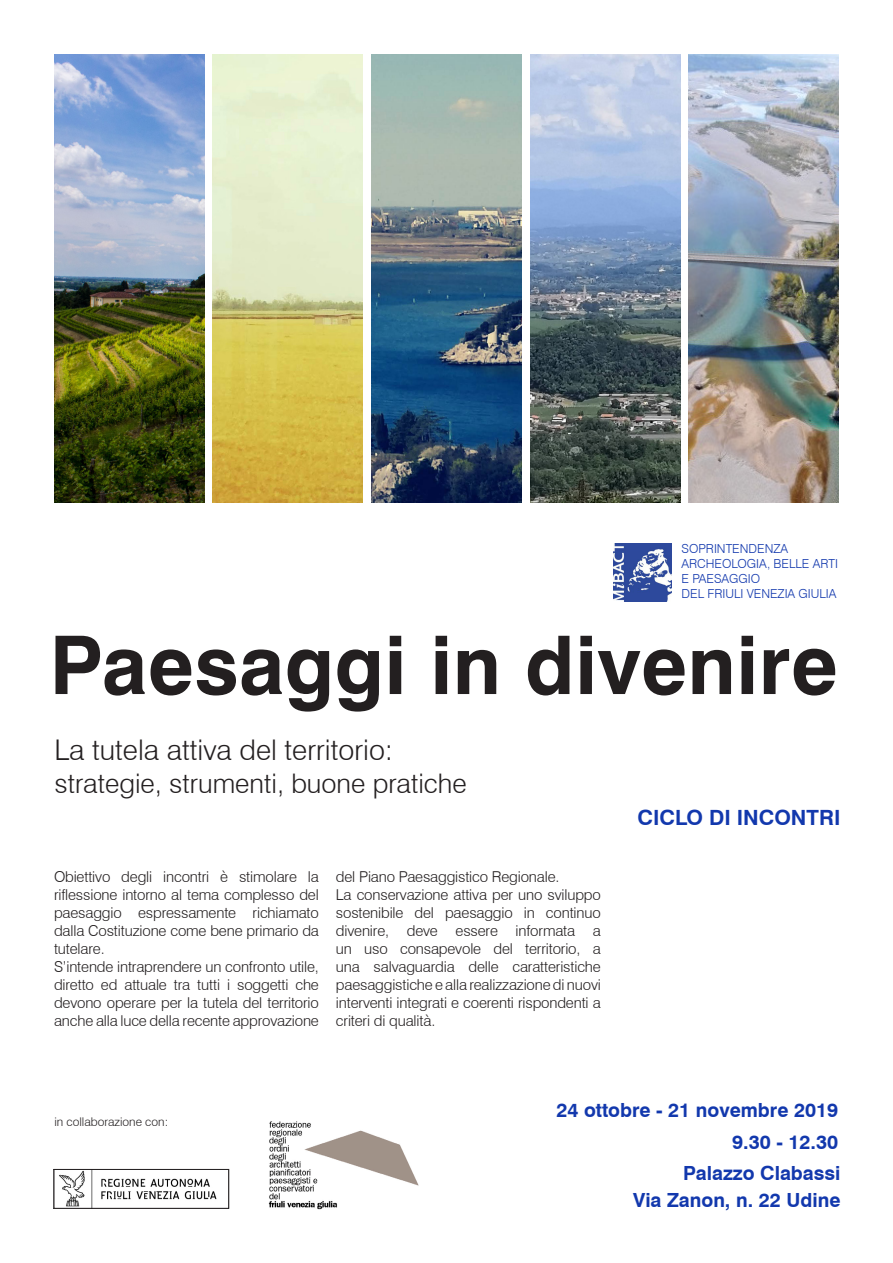
<style>
.page{position:relative;width:893px;height:1263px;background:#fff}
.page>*{position:absolute;margin:0;border:0;box-sizing:border-box;transform-origin:0 0}
.t1{font:700 81px "Swiss 721 BT";letter-spacing:.005em;color:#231f20}
.t2{font:300 28.5px "Swiss 721 BT";color:#231f20}
.t3{font:300 27px "Swiss 721 BT";color:#231f20}
.t4{font:700 21px "Swiss 721 BT";color:#1238ad}
.t5{font:700 19.5px "Swiss 721 BT";color:#1238ad}
.t6{font:300 15px/18px "Swiss 721 BT";letter-spacing:-.01em;color:#231f20;text-align:justify}
.t7{font:300 12.45px "Swiss 721 BT";color:#1238ad}
.t8{font:300 12px "Swiss 721 BT";color:#231f20}
.s1{font-size:82.5px}
</style>
<div class="page">
<img style="left:213px;top:54px;width:150px;height:448px">
<img style="left:371px;top:54px;width:151px;height:448px">
<img style="left:530px;top:54px;width:150px;height:448px">
<img style="left:689px;top:54px;width:150px;height:448px">
<img style="left:54px;top:54px;width:150px;height:448px">
<img style="left:59px;top:1171px;width:158px;height:35px">
<div style="left:54px;top:1169px;width:175px;height:39px;border:1px solid #231f20"></div>
<img style="left:268px;top:1121px;width:151px;height:89px">
<img style="left:614px;top:544px;width:58px;height:58px">
<p class="t7" style="left:682px;top:541px;width:108px">SOPRINTENDENZA</p>
<p class="t7" style="left:682px;top:556px;width:158px">ARCHEOLOGIA, BELLE ARTI</p>
<p class="t7" style="left:682px;top:571px;width:80px">E PAESAGGIO</p>
<p class="t7" style="left:682px;top:586px;width:156px">DEL FRIULI VENEZIA GIULIA</p>
<p class="t1" style="left:50px;top:616px;width:790px">Paesaggi in diveni<span class="s1">re</span></p>
<p class="t2" style="left:54px;top:733px;width:340px">La tutela attiva del territorio:</p>
<p class="t3" style="left:54px;top:767px;width:414px">strategie, strumenti, buone pratiche</p>
<p class="t6" style="left:54px;top:868px;width:266px">Obiettivo degli incontri è stimolare la riflessione intorno al tema complesso del paesaggio espressamente richiamato dalla Costituzione come bene primario da tutelare.</p>
<p class="t6" style="left:54px;top:958px;width:266px">S’intende intraprendere un confronto utile, diretto ed attuale tra tutti i soggetti che devono operare per la tutela del territorio anche alla luce della recente approvazione</p>
<p class="t6" style="left:336px;top:868px;width:225px">del Piano Paesaggistico Regionale.</p>
<p class="t6" style="left:336px;top:886px;width:266px">La conservazione attiva per uno sviluppo sostenibile del paesaggio in continuo divenire, deve essere informata a un uso consapevole del territorio, a una salvaguardia delle caratteristiche paesaggistiche e alla realizzazione di nuovi interventi integrati e coerenti rispondenti a criteri di qualità.</p>
<p class="t4" style="left:637px;top:804px;width:205px">CICLO DI INCONTRI</p>
<p class="t8" style="left:54px;top:1114px;width:115px">in collaborazione con:</p>
<p class="t5" style="left:556px;top:1098px;width:283px">24 ottobre - 21 novembre 2019</p>
<p class="t5" style="left:732px;top:1130px;width:108px">9.30 - 12.30</p>
<p class="t5" style="left:683px;top:1162px;width:159px">Palazzo Clabassi</p>
<p class="t5" style="left:633px;top:1189px;width:209px">Via Zanon, n. 22 Udine</p>
</div>
